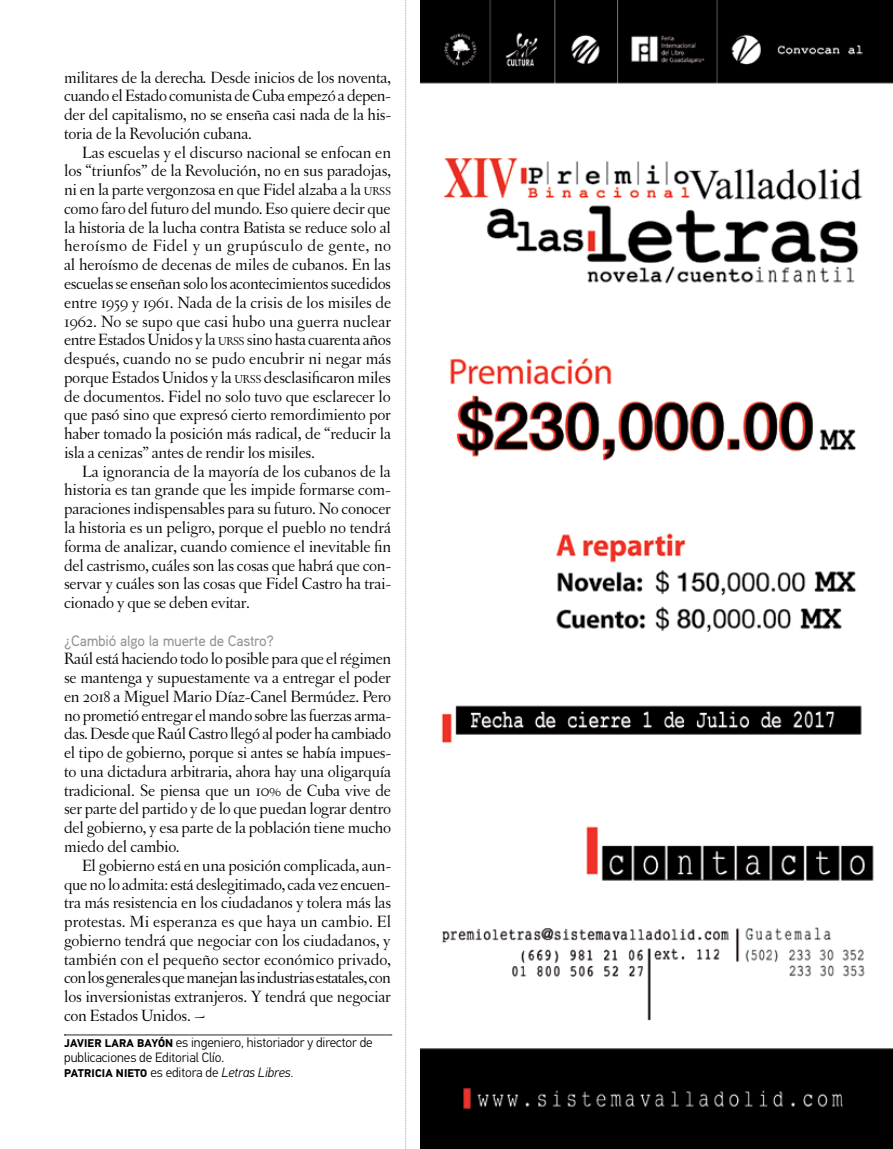
<style>
.page{position:relative;width:893px;height:1149px;background:#fff}
.page>*{position:absolute;margin:0;border:0;box-sizing:border-box;transform-origin:0 0}
.t1{font:17.25px/18.8px "Letras Oldstyle";letter-spacing:-.015em;color:#000;text-align:justify}
.t2{font:500 15px "Aaux Pro";letter-spacing:-.02em;color:#939598}
.t3{font:300 13.5px/15px "PF Din Text Pro";letter-spacing:-.005em;color:#000}
.t4{font:700 11.25px "PF Din Text Pro";letter-spacing:.01em;color:#000}
.s1{font-style:italic}
.s2{font-size:12.15px}
.s3{font-weight:700;font-size:11.25px}
.s4{font-weight:300;font-size:13.5px}
.s5{font-weight:300;font-style:italic;font-size:13.5px}
.s6{font-weight:300;font-size:12px}
</style>
<div class="page">
<svg style="left:405px;top:0;width:2px;height:1149px"></svg>
<svg style="left:64px;top:1034px;width:328px;height:1px"></svg>
<img style="left:420px;top:0;width:473px;height:1148px">
<p class="t1" style="left:64px;top:68px;width:328px">militares de la derecha<span class="s1">.</span> Desde inicios de los noventa, cuando el Estado comunista de Cuba empezó a depen&shy;der del capitalismo, no se enseña casi nada de la his&shy;toria de la Revolución cubana.</p>
<p class="t1" style="left:64px;top:143px;width:329px;text-indent:18px">Las escuelas y el discurso nacional se enfocan en los “triunfos” de la Revolución, no en sus paradojas, ni en la parte vergonzosa en que Fidel alzaba a la <span class="s2">URSS </span>como faro del futuro del mundo. Eso quiere decir que la historia de la lucha contra Batista se reduce solo al heroísmo de Fidel y un grupúsculo de gente, no al heroísmo de decenas de miles de cubanos. En las escuelas se enseñan solo los acontecimientos sucedidos entre 1959 y 1961. Nada de la crisis de los misiles de 1962. No se supo que casi hubo una guerra nuclear entre Estados Unidos y la <span class="s2">URSS</span> sino hasta cuarenta años después, cuando no se pudo encubrir ni negar más porque Estados Unidos y la <span class="s2">URSS</span> desclasificaron miles de documentos. Fidel no solo tuvo que esclarecer lo que pasó sino que expresó cierto remordimiento por haber tomado la posición más radical, de “reducir la isla a cenizas” antes de rendir los misiles.</p>
<p class="t1" style="left:64px;top:461px;width:329px;text-indent:18px">La ignorancia de la mayoría de los cubanos de la historia es tan grande que les impide formarse com&shy;paraciones indispensables para su futuro. No conocer la historia es un peligro, porque el pueblo no tendrá forma de analizar, cuando comience el inevitable fin del castrismo, cuáles son las cosas que habrá que con&shy;servar y cuáles son las cosas que Fidel Castro ha trai&shy;cionado y que se deben evitar.</p>
<p class="t2" style="left:64px;top:630px;width:211px">¿Cambió algo la muerte de Castro?</p>
<p class="t1" style="left:64px;top:649px;width:329px">Raúl está haciendo todo lo posible para que el régimen se mantenga y supuestamente va a entregar el poder en 2018 a Miguel Mario Díaz-Canel Bermúdez. Pero no prometió entregar el mando sobre las fuerzas arma&shy;das. Desde que Raúl Castro llegó al poder ha cambiado el tipo de gobierno, porque si antes se había impues&shy;to una dictadura arbitraria, ahora hay una oligarquía tradicional. Se piensa que un 10% de Cuba vive de ser parte del partido y de lo que puedan lograr dentro del gobierno, y esa parte de la población tiene mucho miedo del cambio.</p>
<p class="t1" style="left:64px;top:855px;width:329px;text-indent:18px">El gobierno está en una posición complicada, aun&shy;que no lo admita: está deslegitimado, cada vez encuen&shy;tra más resistencia en los ciudadanos y tolera más las protestas. Mi esperanza es que haya un cambio. El gobierno tendrá que negociar con los ciudadanos, y también con el pequeño sector económico privado, con los generales que manejan las industrias estatales, con los inversionistas extranjeros. Y tendrá que negociar con Estados Unidos. ~</p>
<p class="t3" style="left:64px;top:1034px;width:310px"><span class="s3">JAVIER LARA BAYÓN</span> es ingeniero, historiador y director de publicaciones de Editorial Clío.</p>
<p class="t4" style="left:64px;top:1066px;width:230px">PATRICIA NIETO <span class="s4">es editora de</span> <span class="s5">Letras Libres</span><span class="s6">.</span></p>
</div>
